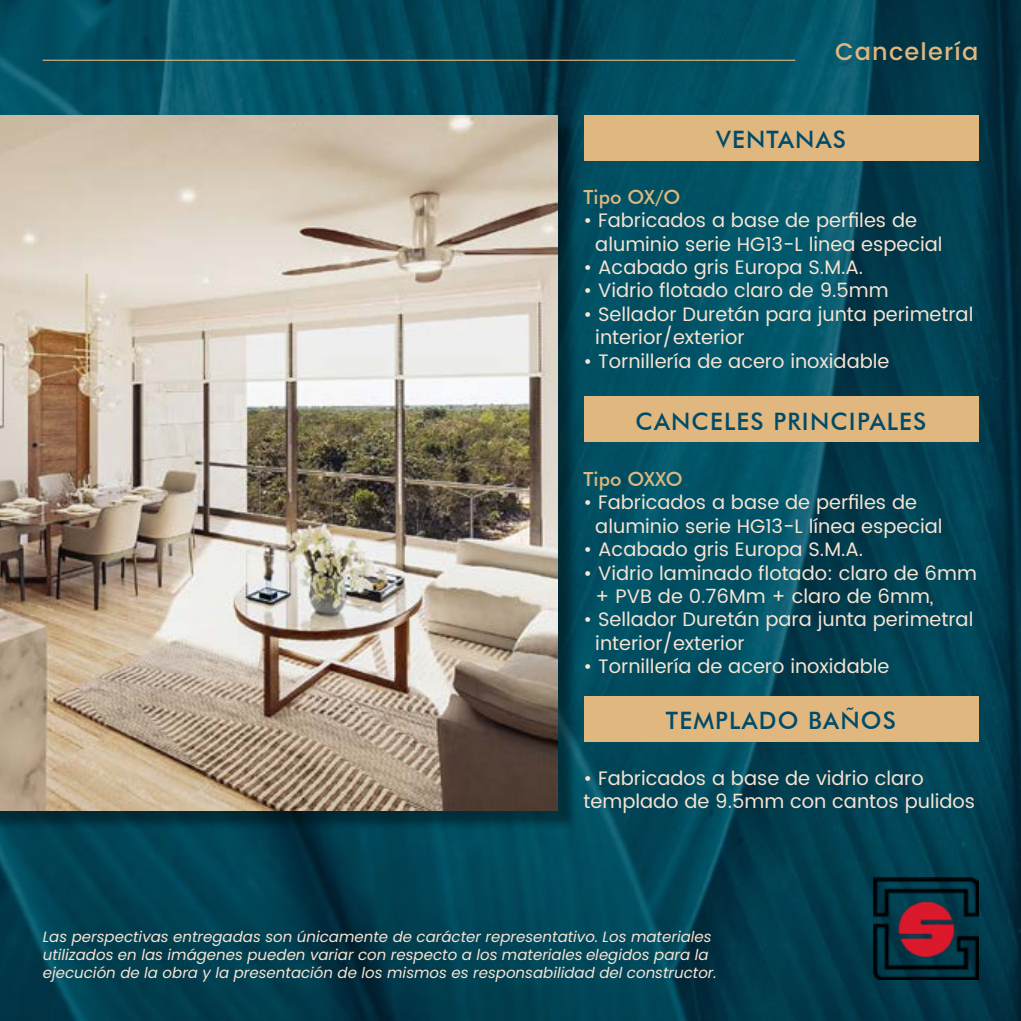
<style>
.page{position:relative;width:1021px;height:1021px;background:#fff}
.page>*{position:absolute;margin:0;border:0;box-sizing:border-box;transform-origin:0 0}
.t1{font:500 24px "Futura BT";letter-spacing:.05em;color:#004b69}
.t2{font:500 24px "Poppins";letter-spacing:.05em;color:#e0b77f}
.t3{font:19.5px/23.4px "Poppins";color:#f8e4d2}
.t4{font:500 19.5px "Futura BT";color:#e0b77f}
.t5{font:italic 15px/18px "Poppins";color:#f8e4d2}
</style>
<div class="page">
<img style="left:0;top:0;width:1020px;height:1020px">
<div style="left:0;top:120px;width:578px;height:711px;background:#000;opacity:.4"></div>
<img style="left:0;top:116px;width:557px;height:694px">
<hr style="left:43px;top:60px;width:752px;height:1px;background:#e0b77f">
<img style="left:873px;top:877px;width:105px;height:102px">
<div style="left:583px;top:116px;width:395px;height:45px;background:#e0b77f"></div>
<div style="left:583px;top:696px;width:395px;height:45px;background:#e0b77f"></div>
<div style="left:583px;top:396px;width:395px;height:46px;background:#e0b77f"></div>
<p class="t2" style="left:835px;top:34px;width:145px">Cancelería</p>
<p class="t1" style="left:716px;top:125px;width:131px">VENTANAS</p>
<p class="t4" style="left:583px;top:185px;width:98px">Tipo OX/O</p>
<p class="t3" style="left:595px;top:209px;width:349px;text-indent:-12px">• Fabricados a base de perfiles de aluminio serie HG13-L linea especial</p>
<p class="t3" style="left:583px;top:256px;width:281px">• Acabado gris Europa S.M.A.</p>
<p class="t3" style="left:583px;top:279px;width:306px">• Vidrio flotado claro de 9.5mm</p>
<p class="t3" style="left:595px;top:303px;width:379px;text-indent:-12px">• Sellador Duretán para junta perimetral interior/exterior</p>
<p class="t3" style="left:583px;top:350px;width:307px">• Tornillería de acero inoxidable</p>
<p class="t1" style="left:635px;top:407px;width:292px">CANCELES PRINCIPALES</p>
<p class="t4" style="left:583px;top:467px;width:101px">Tipo OXXO</p>
<p class="t3" style="left:595px;top:491px;width:349px;text-indent:-12px">• Fabricados a base de perfiles de aluminio serie HG13-L línea especial</p>
<p class="t3" style="left:583px;top:538px;width:281px">• Acabado gris Europa S.M.A.</p>
<p class="t3" style="left:595px;top:561px;width:383px;text-indent:-12px">• Vidrio laminado flotado: claro de 6mm + PVB de 0.76Mm + claro de 6mm,</p>
<p class="t3" style="left:595px;top:608px;width:379px;text-indent:-12px">• Sellador Duretán para junta perimetral interior/exterior</p>
<p class="t3" style="left:583px;top:655px;width:307px">• Tornillería de acero inoxidable</p>
<p class="t1" style="left:666px;top:705px;width:231px">TEMPLADO BAÑOS</p>
<p class="t3" style="left:583px;top:766px;width:393px">• Fabricados a base de vidrio claro templado de 9.5mm con cantos pulidos</p>
<p class="t5" style="left:43px;top:927px;width:675px">Las perspectivas entregadas son únicamente de carácter representativo. Los materiales utilizados en las imágenes pueden variar con respecto a los materiales elegidos para la ejecución de la obra y la presentación de los mismos es responsabilidad del constructor.</p>
</div>
